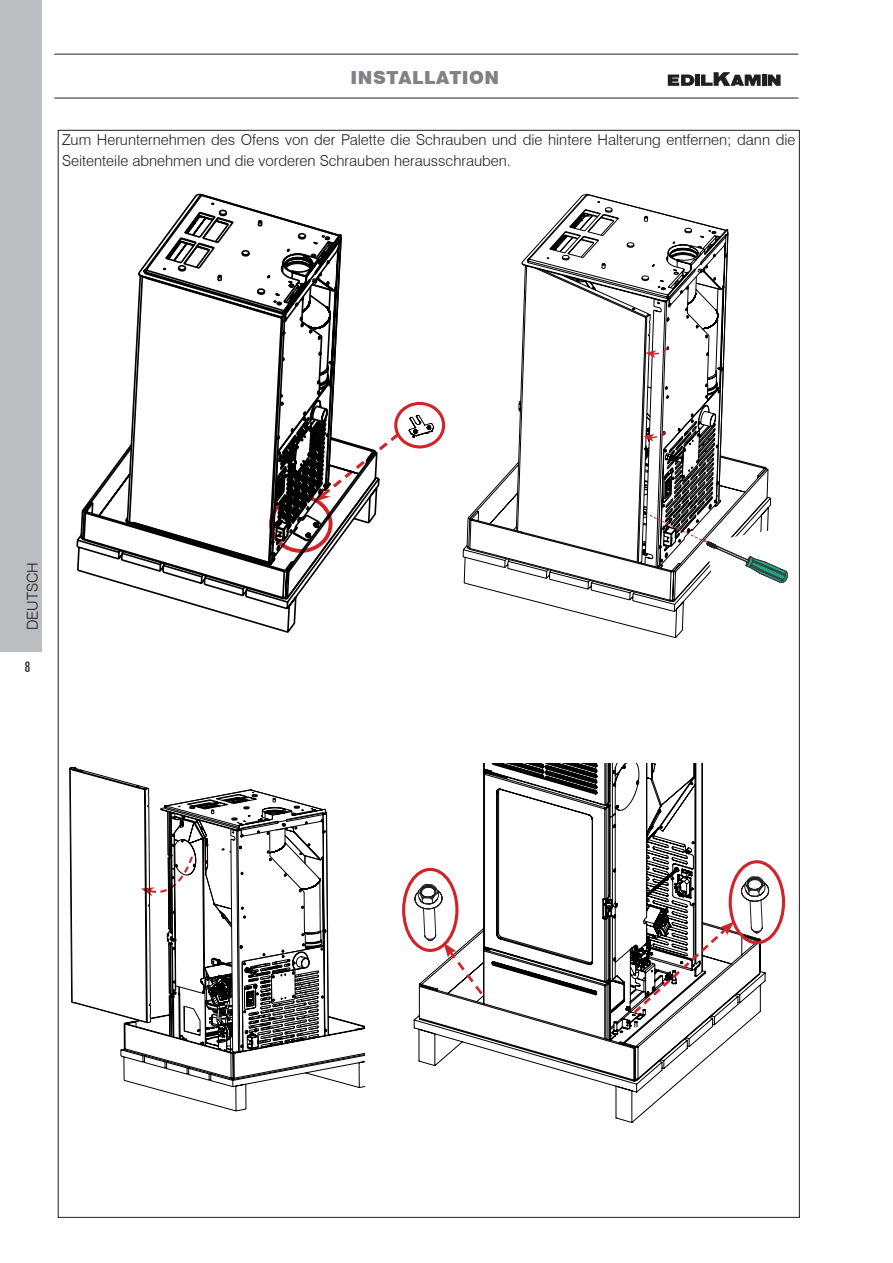
<style>
.page{position:relative;width:893px;height:1263px;background:#fff}
.page>*{position:absolute;margin:0;border:0;box-sizing:border-box;transform-origin:0 0}
.t1{font:900 18px "Swiss 721 BT";color:#808285}
.t2{font:300 15px/21px "Swiss 721 BT";color:#231f20}
.t3{font:500 condensed 14.25px "Futura BT";color:#231f20}
</style>
<div class="page">
<div style="left:0;top:0;width:42px;height:652px;background:#bcbdc0"></div>
<hr style="left:54px;top:54px;width:744px;height:1px;background:#231f20">
<hr style="left:54px;top:98px;width:744px;height:1px;background:#231f20">
<hr style="left:762px;top:75px;width:4px;height:11px;background:#231f20">
<div style="left:695px;top:75px;width:5px;height:11px;background:#231f20"></div>
<svg style="left:668px;top:74px;width:26px;height:12px"></svg>
<svg style="left:701px;top:72px;width:60px;height:14px"></svg>
<svg style="left:768px;top:75px;width:13px;height:11px"></svg>
<div style="left:394px;top:402px;width:51px;height:46px;border:3px solid #d1232a;border-radius:50%"></div>
<hr style="left:454px;top:177px;width:317px;height:1px;background:#1d244d">
<hr style="left:454px;top:177px;width:1px;height:484px;background:#1d244d">
<hr style="left:892px;top:177px;width:1px;height:484px;background:#1d244d">
<svg style="left:462px;top:193px;width:223px;height:446px"></svg>
<svg style="left:521px;top:194px;width:164px;height:13px"></svg>
<svg style="left:466px;top:226px;width:224px;height:375px"></svg>
<svg style="left:517px;top:215px;width:202px;height:348px"></svg>
<hr style="left:71px;top:181px;width:352px;height:1px;background:#1d244d">
<hr style="left:307px;top:1262px;width:116px;height:1px;background:#1d244d">
<hr style="left:71px;top:181px;width:1px;height:480px;background:#1d244d">
<svg style="left:76px;top:537px;width:221px;height:96px"></svg>
<svg style="left:377px;top:401px;width:58px;height:93px"></svg>
<svg style="left:79px;top:215px;width:298px;height:384px"></svg>
<svg style="left:128px;top:216px;width:215px;height:329px"></svg>
<svg style="left:641px;top:228px;width:147px;height:367px"></svg>
<svg style="left:414px;top:763px;width:352px;height:360px"></svg>
<svg style="left:402px;top:877px;width:83px;height:120px"></svg>
<svg style="left:631px;top:869px;width:155px;height:147px"></svg>
<hr style="left:64px;top:758px;width:301px;height:1px;background:#1d244d">
<hr style="left:64px;top:758px;width:1px;height:385px;background:#1d244d">
<hr style="left:823px;top:758px;width:1px;height:385px;background:#1d244d">
<hr style="left:64px;top:1262px;width:249px;height:1px;background:#1d244d">
<svg style="left:120px;top:1053px;width:245px;height:59px"></svg>
<svg style="left:124px;top:1016px;width:241px;height:63px"></svg>
<svg style="left:141px;top:1053px;width:186px;height:26px"></svg>
<svg style="left:70px;top:767px;width:259px;height:286px"></svg>
<p class="t1" style="left:351px;top:66px;width:50px">INSTALLAT</p>
<p class="t1" style="left:462px;top:66px;width:23px">ION</p>
<p class="t2" style="left:62px;top:129px;width:735px">Zum Herunternehmen des Ofens von der Palette die Schrauben und die hintere Halterung entfernen; dann die<br>Seitenteile abnehmen und die vorderen Schrauben herausschrauben.</p>
<p class="t2" style="left:22px;top:630px;width:70px;rotate:-90deg">DEUTSCH</p>
<p class="t3" style="left:25px;top:658px;width:7px">8</p>
</div>
